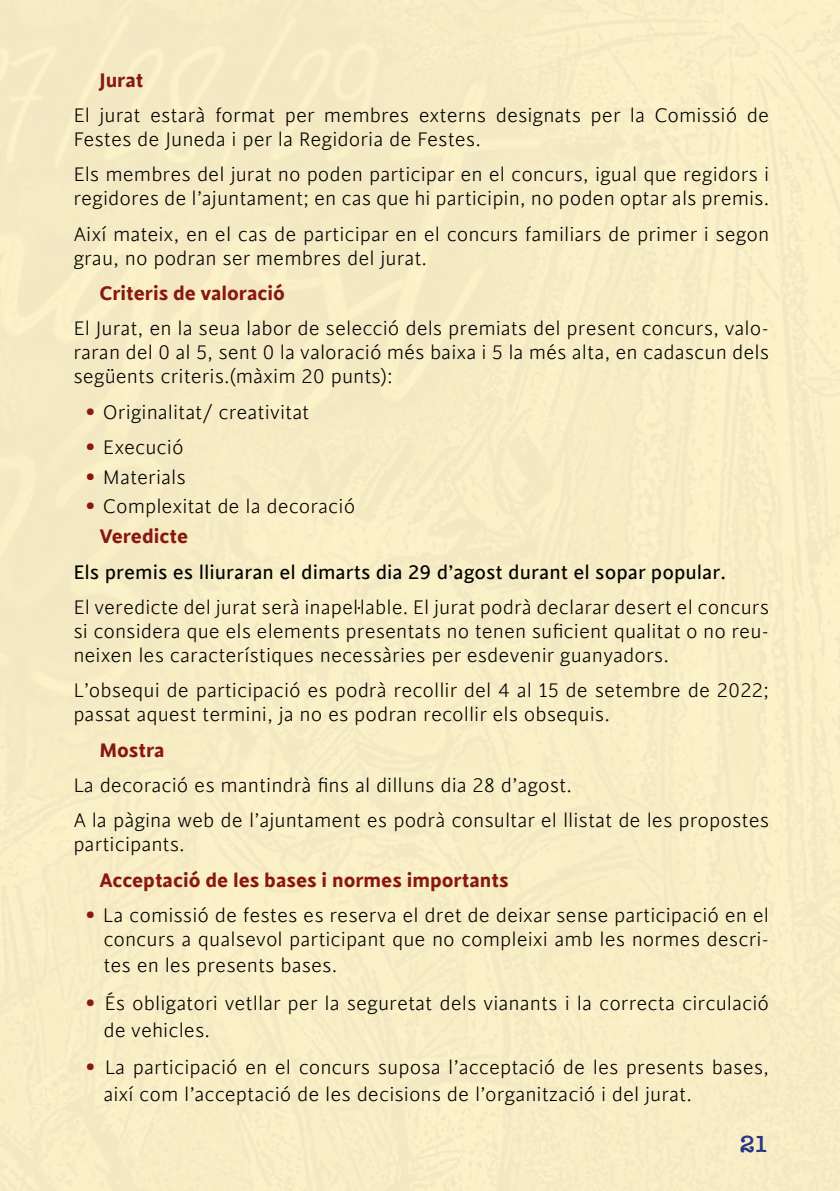
<style>
.page{position:relative;width:840px;height:1191px;background:#fff}
.page>*{position:absolute;margin:0;border:0;box-sizing:border-box;transform-origin:0 0}
.t1{font:600 24px "American Typewriter";color:#283583}
.t2{font:300 22px/24px "Cinta";color:#000}
.t3{font:700 22px "Cinta";color:#891811}
.t4{font:22px "Cinta";color:#000}
.s1{font-size:36px;color:#891811}
.s2{font-weight:700;color:#891811}
</style>
<div class="page">
<p class="t3" style="left:99px;top:66px;width:46px">Jurat</p>
<p class="t2" style="left:73px;top:104px;width:696px">El jurat estarà format per membres externs designats per la Comissió de<br>Festes de Juneda i per la Regidoria de Festes.</p>
<p class="t2" style="left:73px;top:163px;width:697px">Els membres del jurat no poden participar en el concurs, igual que regidors i regidores de l’ajuntament; en cas que hi participin, no poden optar als premis.</p>
<p class="t2" style="left:73px;top:222px;width:697px">Així mateix, en el cas de participar en el concurs familiars de primer i segon grau, no podran ser membres del jurat.</p>
<p class="t3" style="left:99px;top:280px;width:187px">Criteris de valoració</p>
<p class="t2" style="left:73px;top:317px;width:697px;text-align:justify">El Jurat, en la seua labor de selecció dels premiats del present concurs, valo&shy;raran del 0 al 5, sent 0 la valoració més baixa i 5 la més alta, en cadascun dels següents criteris.(màxim 20 punts):</p>
<p class="t2" style="left:83px;top:400px;width:227px"><span class="s1">•</span> Originalitat/ creativitat</p>
<p class="t2" style="left:83px;top:436px;width:102px"><span class="s1">•</span> Execució</p>
<p class="t2" style="left:83px;top:465px;width:104px"><span class="s1">•</span> Materials</p>
<p class="t2" style="left:99px;top:492px;width:257px;line-height:29.6px;text-indent:-16px"><span class="s1">•</span> Complexitat de la decoració<br><span class="s2">Veredicte</span></p>
<p class="t4" style="left:73px;top:559px;width:653px">Els premis es lliuraran el dimarts dia 29 d’agost durant el sopar popular.</p>
<p class="t2" style="left:73px;top:595px;width:697px;text-align:justify">El veredicte del jurat serà inapel·lable. El jurat podrà declarar desert el concurs si considera que els elements presentats no tenen suficient qualitat o no reu&shy;neixen les característiques necessàries per esdevenir guanyadors.</p>
<p class="t2" style="left:73px;top:679px;width:696px">L’obsequi de participació es podrà recollir del 4 al 15 de setembre de 2022; passat aquest termini, ja no es podran recollir els obsequis.</p>
<p class="t3" style="left:99px;top:736px;width:67px">Mostra</p>
<p class="t2" style="left:73px;top:768px;width:697px;line-height:35.4px">La decoració es mantindrà fins al dilluns dia 28 d’agost.<br>A la pàgina web de l’ajuntament es podrà consultar el llistat de les propostes</p>
<p class="t2" style="left:73px;top:833px;width:113px">participants.</p>
<p class="t3" style="left:99px;top:866px;width:410px">Acceptació de les bases i normes importants</p>
<p class="t2" style="left:83px;top:903px;width:687px;text-align:right"><span class="s1">•</span> La comissió de festes es reserva el dret de deixar sense participació en el concurs a qualsevol participant que no compleixi amb les normes descri-</p>
<p class="t2" style="left:103px;top:954px;width:235px">tes en les presents bases.</p>
<p class="t2" style="left:103px;top:990px;width:667px;line-height:26.4px;text-indent:-20px"><span class="s1">•</span> És obligatori vetllar per la seguretat dels vianants i la correcta circulació de vehicles.</p>
<p class="t2" style="left:103px;top:1055px;width:667px;line-height:26.4px;text-indent:-20px"><span class="s1">•</span> La participació en el concurs suposa l’acceptació de les presents bases, així com l’acceptació de les decisions de l’organització i del jurat.</p>
<p class="t1" style="left:739px;top:1125px;width:31px">21</p>
</div>
